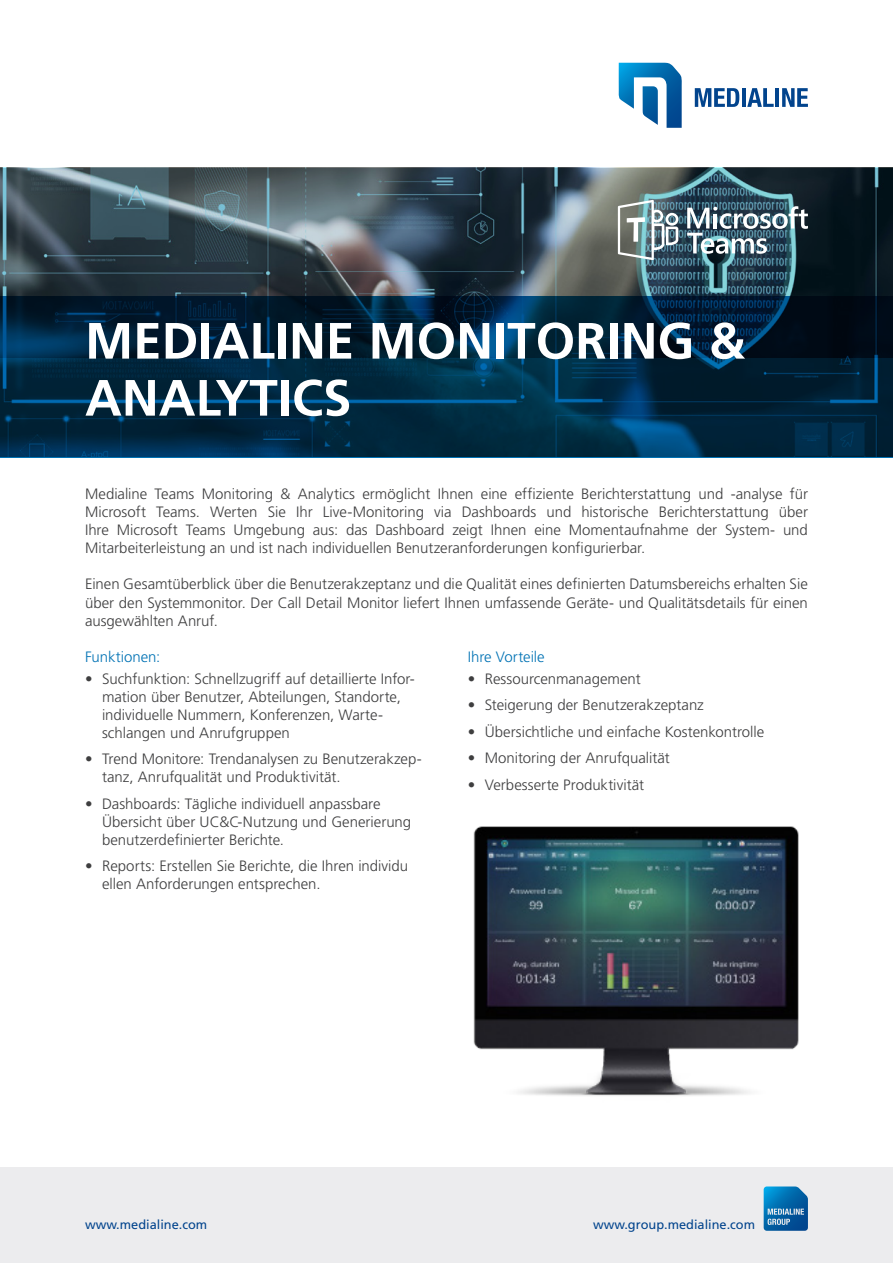
<style>
.page{position:relative;width:893px;height:1263px;background:#fff}
.page>*{position:absolute;margin:0;border:0;box-sizing:border-box;transform-origin:0 0}
._01_Data_Headline_2zeilig{font:700 51px/57px "Frutiger LT Pro";color:#fff}
._04_Data_Fließtext_grau{font:300 15px/18px "Frutiger LT Pro";color:#3e3e3f}
._05_Data_Absatzüberschrift_blau{font:300 15px "Frutiger LT Pro";color:#0072b4}
.t1{font:12.75px "Frutiger LT Pro";color:#02448d}
</style>
<div class="page">
<img style="left:0;top:168px;width:893px;height:128px">
<img style="left:473px;top:826px;width:326px;height:270px">
<svg style="left:0;top:296px;width:893px;height:161px;background:#00263f"></svg>
<svg style="left:618px;top:200px;width:60px;height:60px"></svg>
<svg style="left:687px;top:206px;width:121px;height:48px"></svg>
<div style="left:0;top:1167px;width:893px;height:96px;background:#ececee"></div>
<svg style="left:764px;top:1186px;width:44px;height:45px;background:#237ab4"></svg>
<svg style="left:695px;top:88px;width:44px;height:19px"></svg>
<hr style="left:742px;top:88px;width:4px;height:19px;background:#02448d">
<svg style="left:747px;top:88px;width:27px;height:19px"></svg>
<hr style="left:775px;top:88px;width:4px;height:19px;background:#02448d">
<svg style="left:782px;top:88px;width:26px;height:19px"></svg>
<svg style="left:618px;top:63px;width:64px;height:65px"></svg>
<p class="_01_Data_Headline_2zeilig" style="left:85px;top:312px;width:662px">MEDIALINE MONITORING &amp;<br>ANALYTICS</p>
<p class="_04_Data_Fließtext_grau" style="left:85px;top:485px;width:724px;text-align:justify">Medialine Teams Monitoring &amp; Analytics ermöglicht Ihnen eine effiziente Berichterstattung und -analyse für Microsoft Teams. Werten Sie Ihr Live-Monitoring via Dashboards und historische Berichterstattung über Ihre Microsoft Teams Umgebung aus: das Dashboard zeigt Ihnen eine Momentaufnahme der System- und Mitarbeiterleistung an und ist nach individuellen Benutzeranforderungen konfigurierbar.</p>
<p class="_04_Data_Fließtext_grau" style="left:85px;top:575px;width:724px;text-align:justify">Einen Gesamtüberblick über die Benutzerakzeptanz und die Qualität eines definierten Datumsbereichs erhalten Sie über den Systemmonitor. Der Call Detail Monitor liefert Ihnen umfassende Geräte- und Qualitätsdetails für einen ausgewählten Anruf.</p>
<p class="_05_Data_Absatzüberschrift_blau" style="left:85px;top:647px;width:77px">Funktionen:</p>
<p class="_04_Data_Fließtext_grau" style="left:102px;top:670px;width:314px;text-indent:-17px">• Suchfunktion: Schnellzugriff auf detaillierte Infor&shy;mation über Benutzer, Abteilungen, Standorte, individuelle Nummern, Konferenzen, Warte&shy;schlangen und Anrufgruppen</p>
<p class="_04_Data_Fließtext_grau" style="left:102px;top:750px;width:321px;text-indent:-17px">• Trend Monitore: Trendanalysen zu Benutzerakzep&shy;tanz, Anrufqualität und Produktivität.</p>
<p class="_04_Data_Fließtext_grau" style="left:102px;top:795px;width:311px;text-indent:-17px">• Dashboards: Tägliche individuell anpassbare<br>Übersicht über UC&amp;C-Nutzung und Generierung benutzerdefinierter Berichte.</p>
<p class="_04_Data_Fließtext_grau" style="left:102px;top:857px;width:308px;text-indent:-17px">• Reports: Erstellen Sie Berichte, die Ihren individu ellen Anforderungen entsprechen.</p>
<p class="_05_Data_Absatzüberschrift_blau" style="left:468px;top:647px;width:79px">Ihre Vorteile</p>
<p class="_04_Data_Fließtext_grau" style="left:468px;top:670px;width:174px">• Ressourcenmanagement</p>
<p class="_04_Data_Fließtext_grau" style="left:468px;top:696px;width:238px">• Steigerung der Benutzerakzeptanz</p>
<p class="_04_Data_Fließtext_grau" style="left:468px;top:723px;width:298px">• Übersichtliche und einfache Kostenkontrolle</p>
<p class="_04_Data_Fließtext_grau" style="left:468px;top:749px;width:204px">• Monitoring der Anrufqualität</p>
<p class="_04_Data_Fließtext_grau" style="left:468px;top:776px;width:178px">• Verbesserte Produktivität</p>
<p class="t1" style="left:85px;top:1216px;width:124px">www.medialine.com</p>
<p class="t1" style="left:593px;top:1216px;width:164px">www.group.medialine.com</p>
</div>
